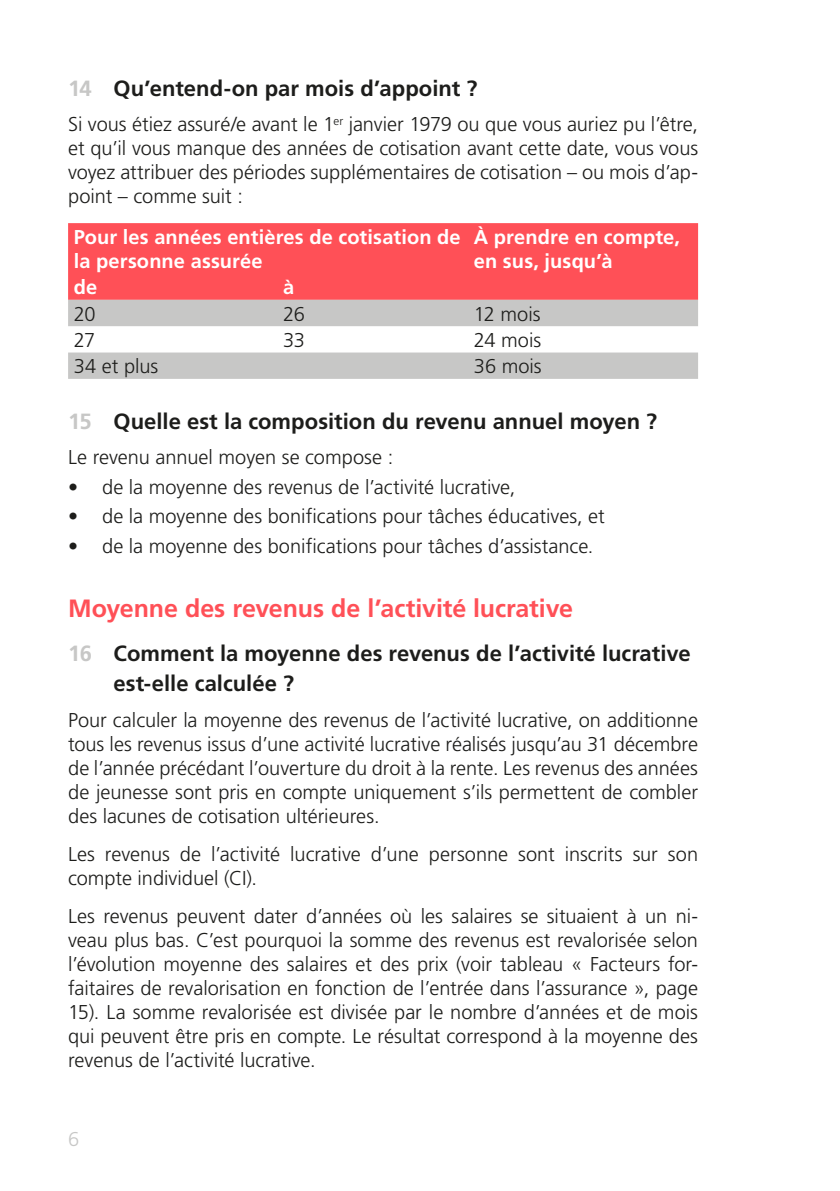
<style>
.page{position:relative;width:840px;height:1191px;background:#fff}
.page>*{position:absolute;margin:0;border:0;box-sizing:border-box;transform-origin:0 0}
.Texttitel{font:700 25px "Frutiger LT Std";letter-spacing:-.005em;color:#ff5057}
.t1{font:700 22px/30px "Frutiger LT Std";color:#1d1d1b}
.Grundtext{font:300 20px/24px "Frutiger LT Std";color:#1d1d1b;text-align:justify}
.Tabellen_Text_Weiss{font:700 20px/24px "Frutiger LT Std";letter-spacing:.005em;color:#fff}
.Text_vor_Aufzählung{font:300 20px "Frutiger LT Std";color:#1d1d1b}
.t2{font:300 20px "Frutiger LT Std";color:#c7c7c6}
.s1{color:#c7c7c6}
</style>
<div class="page">
<div style="left:68px;top:223px;width:629px;height:77px;background:#ff5057"></div>
<svg style="left:68px;top:300px;width:629px;height:79px;fill:#c7c7c6"></svg>
<p class="t1" style="left:68px;top:73px;width:410px"><span class="s1">14</span> Qu’entend-on par mois d’appoint ?</p>
<p class="Grundtext" style="left:68px;top:113px;width:631px">Si vous étiez assuré/e avant le 1<sup>er</sup> janvier 1979 ou que vous auriez pu l’être, et qu’il vous manque des années de cotisation avant cette date, vous vous voyez attribuer des périodes supplémentaires de cotisation – ou mois d’ap&shy;point – comme suit :</p>
<p class="Tabellen_Text_Weiss" style="left:74px;top:225px;width:388px">Pour les années entières de cotisation de la personne assurée</p>
<p class="Tabellen_Text_Weiss" style="left:473px;top:225px;width:207px">À prendre en compte, en sus, jusqu’à</p>
<p class="Tabellen_Text_Weiss" style="left:74px;top:275px;width:25px">de</p>
<p class="Tabellen_Text_Weiss" style="left:283px;top:275px;width:13px">à</p>
<p class="Grundtext" style="left:74px;top:302px;width:23px">20</p>
<p class="Grundtext" style="left:283px;top:302px;width:23px">26</p>
<p class="Grundtext" style="left:473px;top:302px;width:68px">12 mois</p>
<p class="Grundtext" style="left:74px;top:328px;width:23px">27</p>
<p class="Grundtext" style="left:283px;top:328px;width:23px">33</p>
<p class="Grundtext" style="left:473px;top:328px;width:69px">24 mois</p>
<p class="Grundtext" style="left:74px;top:354px;width:86px">34 et plus</p>
<p class="Grundtext" style="left:473px;top:354px;width:69px">36 mois</p>
<p class="t1" style="left:68px;top:406px;width:590px"><span class="s1">15</span> Quelle est la composition du revenu annuel moyen ?</p>
<p class="Text_vor_Aufzählung" style="left:68px;top:446px;width:326px">Le revenu annuel moyen se compose :</p>
<p class="Grundtext" style="left:68px;top:475px;width:448px">• de la moyenne des revenus de l’activité lucrative,</p>
<p class="Grundtext" style="left:68px;top:505px;width:538px">• de la moyenne des bonifications pour tâches éducatives, et</p>
<p class="Grundtext" style="left:68px;top:534px;width:526px">• de la moyenne des bonifications pour tâches d’assistance.</p>
<p class="Texttitel" style="left:68px;top:593px;width:506px">Moyenne des revenus de l’activité lucrative</p>
<p class="t1" style="left:113px;top:639px;width:578px;text-indent:-45px"><span class="s1">16</span> Comment la moyenne des revenus de l’activité lucrative est-elle calculée ?</p>
<p class="Grundtext" style="left:68px;top:708px;width:631px">Pour calculer la moyenne des revenus de l’activité lucrative, on additionne tous les revenus issus d’une activité lucrative réalisés jusqu’au 31 décembre de l’année précédant l’ouverture du droit à la rente. Les revenus des années de jeunesse sont pris en compte uniquement s’ils permettent de combler des lacunes de cotisation ultérieures.</p>
<p class="Grundtext" style="left:68px;top:842px;width:631px">Les revenus de l’activité lucrative d’une personne sont inscrits sur son compte individuel (CI).</p>
<p class="Grundtext" style="left:68px;top:904px;width:631px">Les revenus peuvent dater d’années où les salaires se situaient à un ni&shy;veau plus bas. C’est pourquoi la somme des revenus est revalorisée selon l’évolution moyenne des salaires et des prix (voir tableau « Facteurs for&shy;faitaires de revalorisation en fonction de l’entrée dans l’assurance », page 15). La somme revalorisée est divisée par le nombre d’années et de mois qui peuvent être pris en compte. Le résultat correspond à la moyenne des revenus de l’activité lucrative.</p>
<p class="t2" style="left:68px;top:1127px;width:13px">6</p>
</div>
